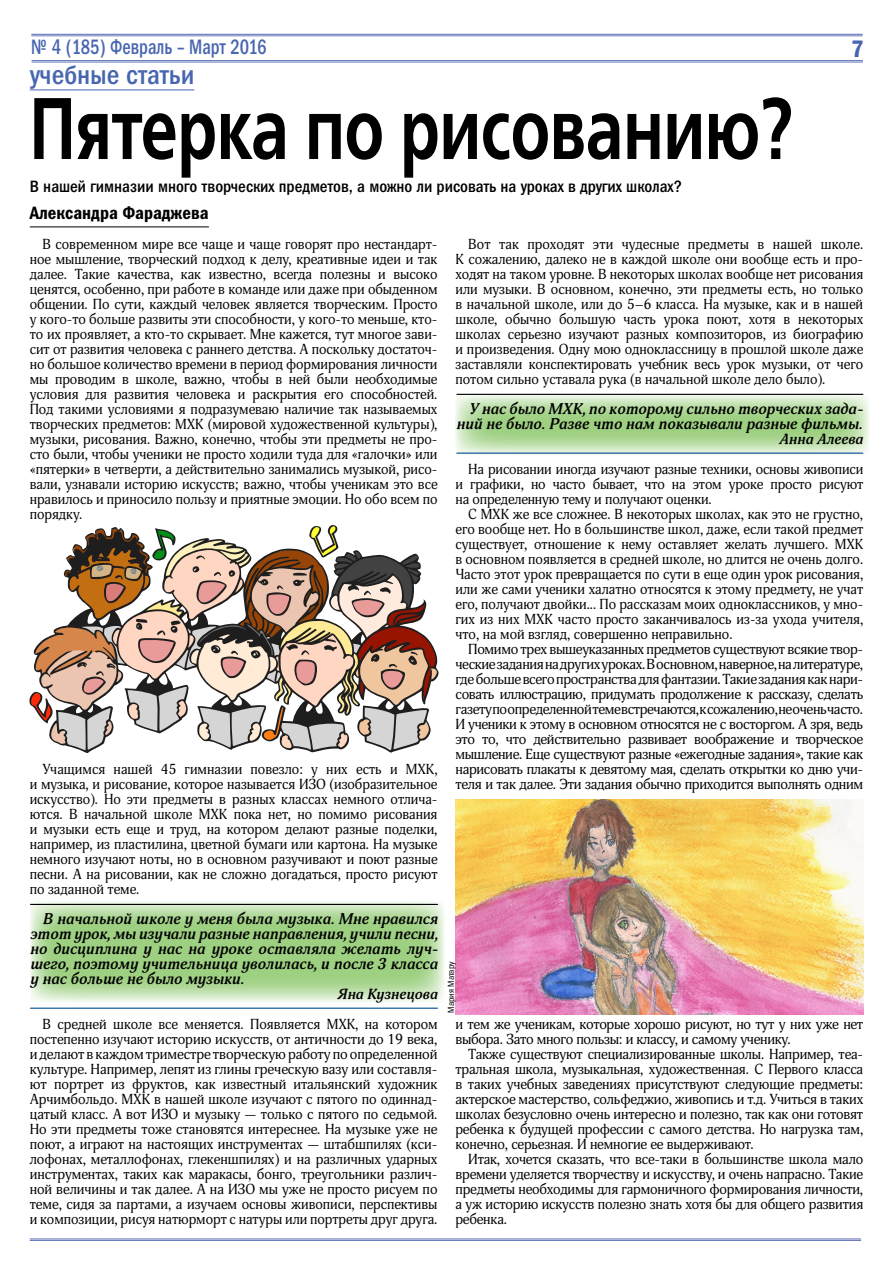
<style>
.page{position:relative;width:893px;height:1263px;background:#fff}
.page>*{position:absolute;margin:0;border:0;box-sizing:border-box;transform-origin:0 0}
.t1{font:600 87px "Free Set";letter-spacing:-.005em;color:#000;scale:.75 1}
.t2{font:27px "Franklin Gothic Medi Cond ITC";color:#4866b0}
.t3{font:24px "Franklin Gothic Demi Cond ITC";color:#4866b0}
.t4{font:21px "Franklin Gothic Medi Cond ITC";color:#4866b0;scale:.85 1}
.t5{font:18px "Franklin Gothic Demi Cond ITC";color:#000}
.t6{font:16.5px "Franklin Gothic Medi Cond ITC";color:#000}
.t7{font:italic 700 15px/15px "Adonis C";color:#000;text-align:justify}
.t8{font:14.25px/15px "Adonis";letter-spacing:-.01em;color:#000;text-align:justify}
.t9{font:italic 700 14.25px "Adonis C";color:#000}
.t10{font:9px "Franklin Gothic Book Cond ITC";color:#000}
</style>
<div class="page">
<hr style="left:30px;top:90px;width:164px;height:1px;background:#4866b0">
<hr style="left:30px;top:227px;width:179px;height:1px;background:#000">
<hr style="left:31px;top:36px;width:832px;height:1px;background:#6a7bbc">
<hr style="left:31px;top:34px;width:832px;height:1px;background:#6a7bbc">
<hr style="left:32px;top:62px;width:831px;height:1px;background:#6a7bbc">
<hr style="left:32px;top:60px;width:831px;height:1px;background:#6a7bbc">
<img style="left:455px;top:800px;width:408px;height:214px">
<svg style="left:30px;top:525px;width:408px;height:226px"></svg>
<svg style="left:30px;top:901px;width:414px;height:101px;background:#b0d89a"></svg>
<hr style="left:30px;top:904px;width:408px;height:1px;background:#000">
<hr style="left:30px;top:1008px;width:408px;height:1px;background:#004b93">
<svg style="left:455px;top:395px;width:414px;height:59px;background:#b8dca6"></svg>
<hr style="left:456px;top:394px;width:407px;height:1px;background:#000">
<hr style="left:456px;top:453px;width:407px;height:1px;background:#004b93">
<hr style="left:30px;top:1240px;width:831px;height:1px;background:#6a7bbc">
<hr style="left:30px;top:1238px;width:831px;height:1px;background:#6a7bbc">
<h3 class="t4" style="left:31px;top:35px;width:278px">№ 4 (185) Февраль – Март 2016</h3>
<h3 class="t3" style="left:851px;top:35px;width:14px">7</h3>
<h2 class="t2" style="left:30px;top:59px;width:166px">учебные статьи</h2>
<h1 class="t1" style="left:30px;top:66px;width:1021px">Пятерка по рисованию?</h1>
<p class="t6" style="left:30px;top:177px;width:654px">В нашей гимназии много творческих предметов, а можно ли рисовать на уроках в других школах?</p>
<p class="t5" style="left:30px;top:202px;width:181px">Александра Фараджева</p>
<p class="t8" style="left:30px;top:237px;width:409px;text-indent:13px">В современном мире все чаще и чаще говорят про нестандарт&shy;ное мышление, творческий подход к делу, креативные идеи и так далее. Такие качества, как известно, всегда полезны и высоко ценятся, особенно, при работе в команде или даже при обыденном общении. По сути, каждый человек является творческим. Просто у кого-то больше развиты эти способности, у кого-то меньше, кто&shy;то их проявляет, а кто-то скрывает. Мне кажется, тут многое зави&shy;сит от развития человека с раннего детства. А поскольку достаточ&shy;но большое количество времени в период формирования личности мы проводим в школе, важно, чтобы в ней были необходимые условия для развития человека и раскрытия его способностей.<br>Под такими условиями я подразумеваю наличие так называемых творческих предметов: МХК (мировой художественной культуры), музыки, рисования. Важно, конечно, чтобы эти предметы не про&shy;сто были, чтобы ученики не просто ходили туда для «галочки» или «пятерки» в четверти, а действительно занимались музыкой, рисо&shy;вали, узнавали историю искусств; важно, чтобы ученикам это все нравилось и приносило пользу и приятные эмоции. Но обо всем по порядку.</p>
<p class="t8" style="left:455px;top:237px;width:409px;text-indent:13px">Вот так проходят эти чудесные предметы в нашей школе.<br>К сожалению, далеко не в каждой школе они вообще есть и про&shy;ходят на таком уровне. В некоторых школах вообще нет рисования или музыки. В основном, конечно, эти предметы есть, но только в начальной школе, или до 5–6 класса. На музыке, как и в нашей школе, обычно большую часть урока поют, хотя в некоторых школах серьезно изучают разных композиторов, из биографию и произведения. Одну мою одноклассницу в прошлой школе даже заставляли конспектировать учебник весь урок музыки, от чего потом сильно уставала рука (в начальной школе дело было).</p>
<p class="t7" style="left:456px;top:402px;width:408px;text-align:right">У нас было МХК, по которому сильно творческих зада&shy;ний не было. Разве что нам показывали разные фильмы.</p>
<p class="t9" style="left:780px;top:430px;width:85px">Анна Алеева</p>
<p class="t8" style="left:455px;top:462px;width:409px;text-indent:13px">На рисовании иногда изучают разные техники, основы живописи и графики, но часто бывает, что на этом уроке просто рисуют на определенную тему и получают оценки.</p>
<p class="t8" style="left:455px;top:507px;width:409px;text-indent:13px">С МХК же все сложнее. В некоторых школах, как это не грустно, его вообще нет. Но в большинстве школ, даже, если такой предмет существует, отношение к нему оставляет желать лучшего. МХК в основном появляется в средней школе, но длится не очень долго.<br>Часто этот урок превращается по сути в еще один урок рисования, или же сами ученики халатно относятся к этому предмету, не учат его, получают двойки... По рассказам моих одноклассников, у мно&shy;гих из них МХК часто просто заканчивалось из-за ухода учителя, что, на мой взгляд, совершенно неправильно.</p>
<p class="t8" style="left:455px;top:642px;width:409px;text-indent:13px">Помимо трех вышеуказанных предметов существуют всякие твор&shy;ческие задания на других уроках. В основном, наверное, на литературе, где больше всего пространства для фантазии. Такие задания как нари&shy;совать иллюстрацию, придумать продолжение к рассказу, сделать газету по определенной теме встречаются, к сожалению, не очень часто.<br>И ученики к этому в основном относятся не с восторгом. А зря, ведь это то, что действительно развивает воображение и творческое мышление. Еще существуют разные «ежегодные задания», такие как нарисовать плакаты к девятому мая, сделать открытки ко дню учи&shy;теля и так далее. Эти задания обычно приходится выполнять одним</p>
<p class="t8" style="left:30px;top:762px;width:409px;text-indent:13px">Учащимся нашей 45 гимназии повезло: у них есть и МХК, и музыка, и рисование, которое называется ИЗО (изобразительное искусство). Но эти предметы в разных классах немного отлича&shy;ются. В начальной школе МХК пока нет, но помимо рисования и музыки есть еще и труд, на котором делают разные поделки, например, из пластилина, цветной бумаги или картона. На музыке немного изучают ноты, но в основном разучивают и поют разные песни. А на рисовании, как не сложно догадаться, просто рисуют по заданной теме.</p>
<p class="t7" style="left:30px;top:912px;width:409px;text-indent:13px">В начальной школе у меня была музыка. Мне нравился этот урок, мы изучали разные направления, учили песни, но дисциплина у нас на уроке оставляла желать луч&shy;шего, поэтому учительница уволилась, и после 3 класса у нас больше не было музыки.</p>
<p class="t9" style="left:337px;top:985px;width:102px">Яна Кузнецова</p>
<p class="t8" style="left:30px;top:1017px;width:409px;text-indent:13px">В средней школе все меняется. Появляется МХК, на котором постепенно изучают историю искусств, от античности до 19 века, и делают в каждом триместре творческую работу по определенной культуре. Например, лепят из глины греческую вазу или составля&shy;ют портрет из фруктов, как известный итальянский художник Арчимбольдо. МХК в нашей школе изучают с пятого по одиннад&shy;цатый класс. А вот ИЗО и музыку — только с пятого по седьмой.<br>Но эти предметы тоже становятся интереснее. На музыке уже не поют, а играют на настоящих инструментах — штабшпилях (кси&shy;лофонах, металлофонах, глекеншпилях) и на различных ударных инструментах, таких как маракасы, бонго, треугольники различ&shy;ной величины и так далее. А на ИЗО мы уже не просто рисуем по теме, сидя за партами, а изучаем основы живописи, перспективы и композиции, рисуя натюрморт с натуры или портреты друг друга.</p>
<p class="t10" style="left:446px;top:1013px;width:53px;rotate:-90deg">Мария Матару</p>
<p class="t8" style="left:455px;top:1017px;width:409px">и тем же ученикам, которые хорошо рисуют, но тут у них уже нет выбора. Зато много пользы: и классу, и самому ученику.</p>
<p class="t8" style="left:455px;top:1047px;width:409px;text-indent:13px">Также существуют специализированные школы. Например, теа&shy;тральная школа, музыкальная, художественная. С Первого класса в таких учебных заведениях присутствуют следующие предметы: актерское мастерство, сольфеджио, живопись и т.д. Учиться в таких школах безусловно очень интересно и полезно, так как они готовят ребенка к будущей профессии с самого детства. Но нагрузка там, конечно, серьезная. И немногие ее выдерживают.</p>
<p class="t8" style="left:455px;top:1152px;width:409px;text-indent:13px">Итак, хочется сказать, что все-таки в большинстве школа мало времени уделяется творчеству и искусству, и очень напрасно. Такие предметы необходимы для гармоничного формирования личности, а уж историю искусств полезно знать хотя бы для общего развития ребенка.</p>
</div>
